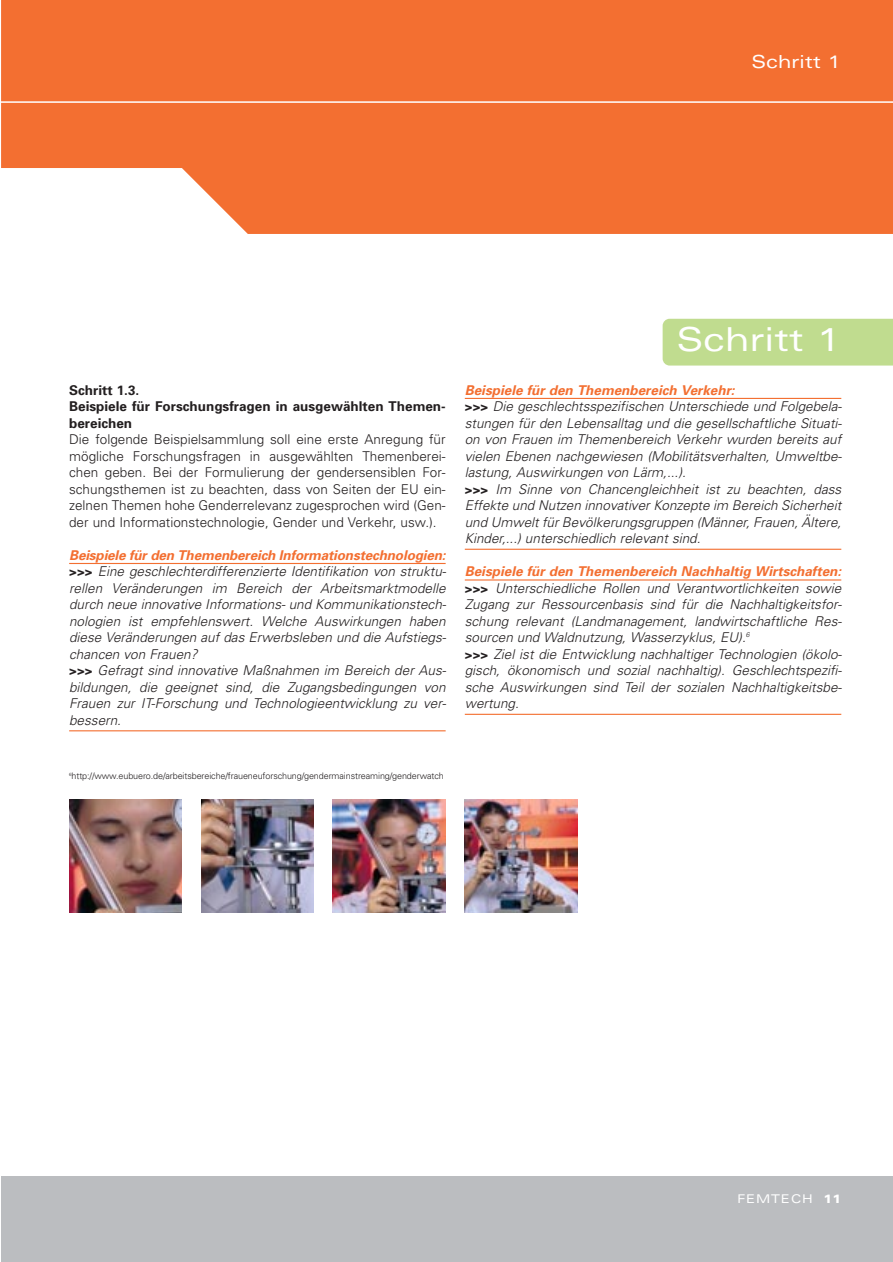
<style>
.page{position:relative;width:893px;height:1262px;background:#fff}
.page>*{position:absolute;margin:0;border:0;box-sizing:border-box;transform-origin:0 0}
.t1{font:expanded 33px "Univers";color:#fff}
.t2{font:expanded 18px "Univers";color:#fff}
.t3{font:italic 300 13.5px/16.5px "Univers";color:#231f20}
.t4{font:300 13.5px/16.5px "Univers";color:#231f20;text-align:justify}
.t5{font:700 13.5px/16.5px "Univers";color:#231f20}
.t6{font:expanded 12px "Univers";letter-spacing:.075em;color:#fff}
.t7{font:300 9px "Univers";letter-spacing:-.01em;color:#231f20}
.s1{font-weight:700;color:#f36f31}
.s2{font-weight:700;font-style:normal}
.s3{font-weight:900}
</style>
<div class="page">
<div style="left:662px;top:319px;width:230px;height:46px;background:#c0dc8f"></div>
<div style="left:1px;top:1176px;width:891px;height:85px;background:#bbbdc0"></div>
<svg style="left:1px;top:0;width:891px;height:234px;background:#f37940"></svg>
<svg style="left:1px;top:101px;width:891px;height:22px;background:#f3783f"></svg>
<img style="left:201px;top:799px;width:113px;height:113px">
<img style="left:69px;top:799px;width:113px;height:113px">
<img style="left:333px;top:799px;width:112px;height:113px">
<img style="left:465px;top:799px;width:112px;height:113px">
<hr style="left:69px;top:563px;width:376px;height:1px;background:#f36f31">
<hr style="left:69px;top:730px;width:376px;height:1px;background:#f36f31">
<hr style="left:465px;top:398px;width:376px;height:1px;background:#f36f31">
<hr style="left:465px;top:548px;width:376px;height:2px;background:#f36f31">
<hr style="left:465px;top:579px;width:376px;height:1px;background:#f36f31">
<hr style="left:465px;top:713px;width:376px;height:2px;background:#f36f31">
<h2 class="t2" style="left:751px;top:55px;width:91px">Schritt 1</h2>
<p class="t5" style="left:69px;top:383px;width:378px">Schritt 1.3.<br>Beispiele für Forschungsfragen in ausgewählten Themen&shy;bereichen</p>
<p class="t4" style="left:69px;top:432px;width:378px">Die folgende Beispielsammlung soll eine erste Anregung für mögliche Forschungsfragen in ausgewählten Themenberei&shy;chen geben. Bei der Formulierung der gendersensiblen For&shy;schungsthemen ist zu beachten, dass von Seiten der EU ein&shy;zelnen Themen hohe Genderrelevanz zugesprochen wird (Gen&shy;der und Informationstechnologie, Gender und Verkehr, usw.).</p>
<p class="t3" style="left:69px;top:548px;width:378px"><span class="s1">Beispiele für den Themenbereich Informationstechnologien: </span><span class="s2">&gt;&gt;&gt;</span> Eine geschlechterdifferenzierte Identifikation von struktu&shy;rellen Veränderungen im Bereich der Arbeitsmarktmodelle durch neue innovative Informations- und Kommunikationstech&shy;nologien ist empfehlenswert. Welche Auswirkungen haben diese Veränderungen auf das Erwerbsleben und die Aufstiegs&shy;chancen von Frauen?<br><span class="s2">&gt;&gt;&gt;</span> Gefragt sind innovative Maßnahmen im Bereich der Aus&shy;bildungen, die geeignet sind, die Zugangsbedingungen von Frauen zur IT-Forschung und Technologieentwicklung zu ver&shy;bessern.</p>
<h1 class="t1" style="left:676px;top:327px;width:166px">Schritt 1</h1>
<p class="t3" style="left:465px;top:383px;width:378px"><span class="s1">Beispiele für den Themenbereich Verkehr:<br></span><span class="s2">&gt;&gt;&gt;</span> Die geschlechtsspezifischen Unterschiede und Folgebela&shy;stungen für den Lebensalltag und die gesellschaftliche Situati&shy;on von Frauen im Themenbereich Verkehr wurden bereits auf vielen Ebenen nachgewiesen (Mobilitätsverhalten, Umweltbe&shy;lastung, Auswirkungen von Lärm,...).<br><span class="s2">&gt;&gt;&gt;</span> Im Sinne von Chancengleichheit ist zu beachten, dass Effekte und Nutzen innovativer Konzepte im Bereich Sicherheit und Umwelt für Bevölkerungsgruppen (Männer, Frauen, Ältere, Kinder,...) unterschiedlich relevant sind.</p>
<p class="t3" style="left:465px;top:564px;width:378px"><span class="s1">Beispiele für den Themenbereich Nachhaltig Wirtschaften: </span><span class="s2">&gt;&gt;&gt;</span> Unterschiedliche Rollen und Verantwortlichkeiten sowie Zugang zur Ressourcenbasis sind für die Nachhaltigkeitsfor&shy;schung relevant (Landmanagement, landwirtschaftliche Res&shy;sourcen und Waldnutzung, Wasserzyklus, EU).<sup>6<br></sup><span class="s2">&gt;&gt;&gt;</span> Ziel ist die Entwicklung nachhaltiger Technologien (ökolo&shy;gisch, ökonomisch und sozial nachhaltig). Geschlechtspezifi&shy;sche Auswirkungen sind Teil der sozialen Nachhaltigkeitsbe&shy;wertung.</p>
<p class="t7" style="left:69px;top:772px;width:376px"><sup>6</sup>http://www.eubuero.de/arbeitsbereiche/fraueneuforschung/gendermainstreaming/genderwatch</p>
<p class="t6" style="left:737px;top:1194px;width:105px">FEMTECH <span class="s3">11</span></p>
</div>
